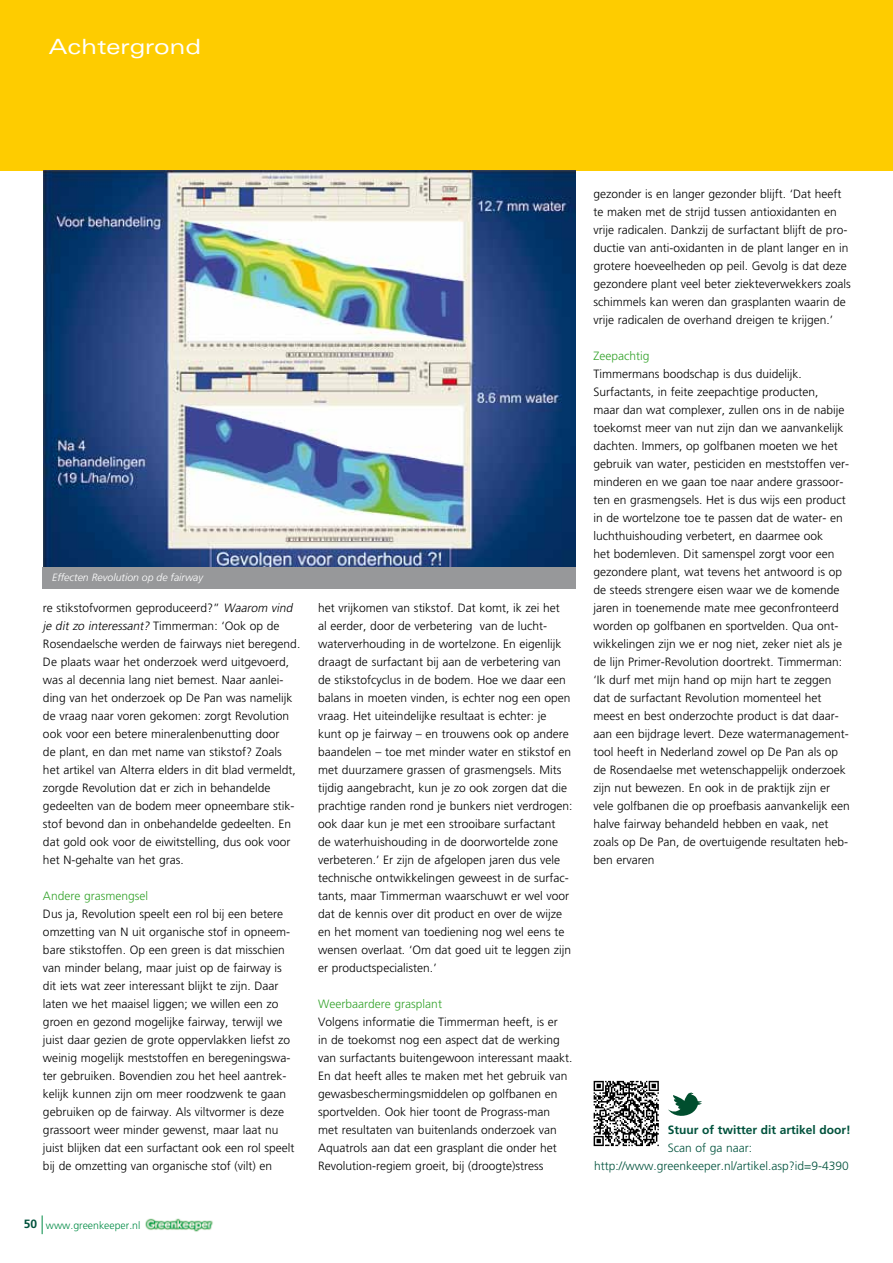
<style>
.page{position:relative;width:893px;height:1263px;background:#fff}
.page>*{position:absolute;margin:0;border:0;box-sizing:border-box;transform-origin:0 0}
.t1{font:expanded 21px "Univers";color:#fff}
.t2{font:300 12px/18px "Frutiger";color:#000}
.t3{font:300 12px/18px "Frutiger";color:#00523c}
.t4{font:300 12px "Frutiger";color:#35a32c}
.t5{font:700 12px "Frutiger";color:#00523c}
.t6{font:italic 300 10.5px "Frutiger";color:#fff}
.t7{font:300 10.5px "Frutiger";color:#008b45}
.s1{font-style:italic}
.s2{font-weight:700;font-size:12px;color:#00523c}
</style>
<div class="page">
<img style="left:145px;top:1218px;width:68px;height:14px">
<svg style="left:42px;top:1215px;width:1px;height:19px"></svg>
<div style="left:0;top:0;width:893px;height:170px;background:#fecc00"></div>
<img style="left:43px;top:170px;width:533px;height:397px">
<div style="left:43px;top:567px;width:533px;height:22px;background:#97989a"></div>
<svg style="left:594px;top:1081px;width:65px;height:65px"></svg>
<svg style="left:668px;top:1092px;width:34px;height:24px"></svg>
<h1 class="t1" style="left:49px;top:34px;width:154px">Achtergrond</h1>
<p class="t6" style="left:52px;top:571px;width:153px">Effecten Revolution op de fairway</p>
<p class="t2" style="left:43px;top:599px;width:259px">re stikstofvormen geproduceerd?” <span class="s1">Waarom vind je dit zo interessant?</span> Timmerman: ‘Ook op de Rosendaelsche werden de fairways niet beregend.<br>De plaats waar het onderzoek werd uitgevoerd, was al decennia lang niet bemest. Naar aanlei&shy;ding van het onderzoek op De Pan was namelijk de vraag naar voren gekomen: zorgt Revolution ook voor een betere mineralenbenutting door<br>de plant, en dan met name van stikstof? Zoals het artikel van Alterra elders in dit blad vermeldt, zorgde Revolution dat er zich in behandelde gedeelten van de bodem meer opneembare stik&shy;stof bevond dan in onbehandelde gedeelten. En dat gold ook voor de eiwitstelling, dus ook voor het N-gehalte van het gras.</p>
<p class="t4" style="left:43px;top:889px;width:107px">Andere grasmengsel</p>
<p class="t2" style="left:43px;top:905px;width:253px">Dus ja, Revolution speelt een rol bij een betere omzetting van N uit organische stof in opneem&shy;bare stikstoffen. Op een green is dat misschien van minder belang, maar juist op de fairway is dit iets wat zeer interessant blijkt te zijn. Daar laten we het maaisel liggen; we willen een zo groen en gezond mogelijke fairway, terwijl we juist daar gezien de grote oppervlakken liefst zo weinig mogelijk meststoffen en beregeningswa&shy;ter gebruiken. Bovendien zou het heel aantrek&shy;kelijk kunnen zijn om meer roodzwenk te gaan gebruiken op de fairway. Als viltvormer is deze grassoort weer minder gewenst, maar laat nu juist blijken dat een surfactant ook een rol speelt bij de omzetting van organische stof (vilt) en</p>
<p class="t7" style="left:24px;top:1219px;width:118px"><span class="s2">50</span> www.greenkeeper.nl</p>
<p class="t2" style="left:318px;top:599px;width:256px">het vrijkomen van stikstof. Dat komt, ik zei het<br>al eerder, door de verbetering van de lucht&shy;waterverhouding in de wortelzone. En eigenlijk draagt de surfactant bij aan de verbetering van de stikstofcyclus in de bodem. Hoe we daar een balans in moeten vinden, is echter nog een open vraag. Het uiteindelijke resultaat is echter: je kunt op je fairway – en trouwens ook op andere baandelen – toe met minder water en stikstof en met duurzamere grassen of grasmengsels. Mits tijdig aangebracht, kun je zo ook zorgen dat die prachtige randen rond je bunkers niet verdrogen: ook daar kun je met een strooibare surfactant<br>de waterhuishouding in de doorwortelde zone verbeteren.’ Er zijn de afgelopen jaren dus vele technische ontwikkelingen geweest in de surfac&shy;tants, maar Timmerman waarschuwt er wel voor dat de kennis over dit product en over de wijze en het moment van toediening nog wel eens te wensen overlaat. ‘Om dat goed uit te leggen zijn er productspecialisten.’</p>
<p class="t4" style="left:318px;top:997px;width:125px">Weerbaardere grasplant</p>
<p class="t2" style="left:318px;top:1013px;width:256px">Volgens informatie die Timmerman heeft, is er<br>in de toekomst nog een aspect dat de werking van surfactants buitengewoon interessant maakt.<br>En dat heeft alles te maken met het gebruik van gewasbeschermingsmiddelen op golfbanen en sportvelden. Ook hier toont de Prograss-man met resultaten van buitenlands onderzoek van Aquatrols aan dat een grasplant die onder het Revolution-regiem groeit, bij (droogte)stress</p>
<p class="t2" style="left:594px;top:185px;width:259px">gezonder is en langer gezonder blijft. ‘Dat heeft te maken met de strijd tussen antioxidanten en vrije radicalen. Dankzij de surfactant blijft de pro&shy;ductie van anti-oxidanten in de plant langer en in grotere hoeveelheden op peil. Gevolg is dat deze gezondere plant veel beter ziekteverwekkers zoals schimmels kan weren dan grasplanten waarin de vrije radicalen de overhand dreigen te krijgen.’</p>
<p class="t4" style="left:594px;top:349px;width:58px">Zeepachtig</p>
<p class="t2" style="left:594px;top:365px;width:258px">Timmermans boodschap is dus duidelijk.<br>Surfactants, in feite zeepachtige producten,<br>maar dan wat complexer, zullen ons in de nabije toekomst meer van nut zijn dan we aanvankelijk dachten. Immers, op golfbanen moeten we het gebruik van water, pesticiden en meststoffen ver&shy;minderen en we gaan toe naar andere grassoor&shy;ten en grasmengsels. Het is dus wijs een product in de wortelzone toe te passen dat de water- en luchthuishouding verbetert, en daarmee ook<br>het bodemleven. Dit samenspel zorgt voor een gezondere plant, wat tevens het antwoord is op de steeds strengere eisen waar we de komende jaren in toenemende mate mee geconfronteerd worden op golfbanen en sportvelden. Qua ont&shy;wikkelingen zijn we er nog niet, zeker niet als je de lijn Primer-Revolution doortrekt. Timmerman: ‘Ik durf met mijn hand op mijn hart te zeggen dat de surfactant Revolution momenteel het meest en best onderzochte product is dat daar&shy;aan een bijdrage levert. Deze watermanagement&shy;tool heeft in Nederland zowel op De Pan als op de Rosendaelse met wetenschappelijk onderzoek zijn nut bewezen. En ook in de praktijk zijn er vele golfbanen die op proefbasis aanvankelijk een halve fairway behandeld hebben en vaak, net zoals op De Pan, de overtuigende resultaten heb&shy;ben ervaren</p>
<p class="t5" style="left:668px;top:1123px;width:185px">Stuur of twitter dit artikel door!</p>
<p class="t3" style="left:594px;top:1139px;width:256px;text-indent:74px">Scan of ga naar: http://www.greenkeeper.nl/artikel.asp?id=9-4390</p>
</div>
